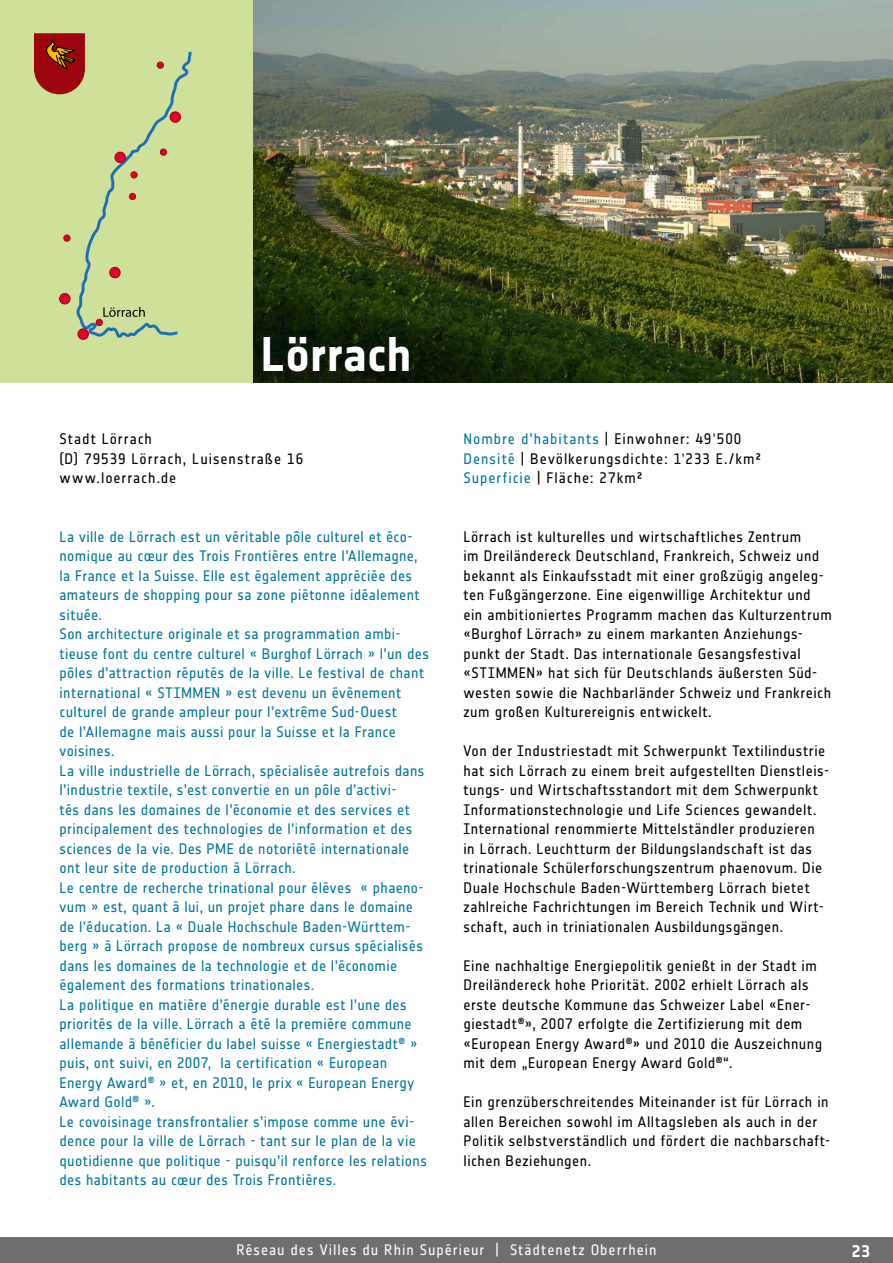
<style>
.page{position:relative;width:893px;height:1263px;background:#fff}
.page>*{position:absolute;margin:0;border:0;box-sizing:border-box;transform-origin:0 0}
.t1{font:48px "Notes Bold Tf";color:#fff}
.t2{font:16.5px "Notes Bold Tf";color:#fff}
.t3{font:15px/19.5px "Notes Regular Tf";letter-spacing:.025em;color:#0076a1}
.t4{font:15px/19.5px "Notes Regular Tf";letter-spacing:.035em;color:#000}
.t5{font:15px/19.5px "Notes Regular Tf";letter-spacing:.065em;color:#000}
.t6{font:15px/19.5px "Notes Regular Tf";letter-spacing:.07em;color:#000}
.t7{font:15px "Notes Regular Tf";letter-spacing:.06em;color:#fff}
.s1{color:#0076a1}
.s2{font-family:"The Serif B4";font-weight:300}
</style>
<div class="page">
<div style="left:0;top:1237px;width:893px;height:26px;background:#6e6e6e"></div>
<div style="left:0;top:0;width:253px;height:383px;background:#cfe09a"></div>
<div style="left:77px;top:328px;width:12px;height:12px;border:1px solid #9d0318;border-radius:50%"></div>
<img style="left:253px;top:0;width:640px;height:383px">
<svg style="left:34px;top:33px;width:158px;height:306px"></svg>
<svg style="left:263px;top:336px;width:147px;height:36px;background:#091505"></svg>
<h1 class="t1" style="left:261px;top:327px;width:152px">Lörrach</h1>
<p class="t6" style="left:60px;top:429px;width:245px">Stadt Lörrach<br>(D) 79539 Lörrach, Luisenstraße 16 www.loerrach.de</p>
<p class="t3" style="left:60px;top:526px;width:371px">La ville de Lörrach est un véritable pôle culturel et éco&shy;nomique au cœur des Trois Frontières entre l’Allemagne, la France et la Suisse. Elle est également appréciée des amateurs de shopping pour sa zone piétonne idéalement située.<br>Son architecture originale et sa programmation ambi&shy;tieuse font du centre culturel « Burghof Lörrach » l’un des pôles d’attraction réputés de la ville. Le festival de chant international « STIMMEN » est devenu un évènement culturel de grande ampleur pour l’extrême Sud-Ouest<br>de l’Allemagne mais aussi pour la Suisse et la France voisines.<br>La ville industrielle de Lörrach, spécialisée autrefois dans l’industrie textile, s’est convertie en un pôle d’activi-<br>tés dans les domaines de l’économie et des services et principalement des technologies de l’information et des sciences de la vie. Des PME de notoriété internationale ont leur site de production à Lörrach.<br>Le centre de recherche trinational pour élèves « phaeno&shy;vum » est, quant à lui, un projet phare dans le domaine de l’éducation. La « Duale Hochschule Baden-Württem&shy;berg » à Lörrach propose de nombreux cursus spécialisés dans les domaines de la technologie et de l’économie également des formations trinationales.<br>La politique en matière d’énergie durable est l’une des priorités de la ville. Lörrach a été la première commune allemande à bénéficier du label suisse « Energiestadt<sup>®</sup> » puis, ont suivi, en 2007, la certification « European Energy Award<sup>®</sup> » et, en 2010, le prix « European Energy Award Gold<sup>®</sup> ».<br>Le covoisinage transfrontalier s’impose comme une évi&shy;dence pour la ville de Lörrach - tant sur le plan de la vie quotidienne que politique - puisqu’il renforce les relations des habitants au cœur des Trois Frontières.</p>
<p class="t5" style="left:463px;top:429px;width:299px"><span class="s1">Nombre d’habitants</span> | Einwohner: 49<span class="s2">'</span>500<br><span class="s1">Densité</span> | Bevölkerungsdichte: 1<span class="s2">'</span>233 E./km²<br><span class="s1">Superficie</span> | Fläche: 27km²</p>
<p class="t4" style="left:463px;top:526px;width:370px">Lörrach ist kulturelles und wirtschaftliches Zentrum<br>im Dreiländereck Deutschland, Frankreich, Schweiz und bekannt als Einkaufsstadt mit einer großzügig angeleg&shy;ten Fußgängerzone. Eine eigenwillige Architektur und ein ambitioniertes Programm machen das Kulturzentrum «Burghof Lörrach» zu einem markanten Anziehungs&shy;punkt der Stadt. Das internationale Gesangsfestival «STIMMEN» hat sich für Deutschlands äußersten Süd&shy;westen sowie die Nachbarländer Schweiz und Frankreich zum großen Kulturereignis entwickelt.</p>
<p class="t4" style="left:463px;top:741px;width:367px">Von der Industriestadt mit Schwerpunkt Textilindustrie hat sich Lörrach zu einem breit aufgestellten Dienstleis&shy;tungs- und Wirtschaftsstandort mit dem Schwerpunkt Informationstechnologie und Life Sciences gewandelt.<br>International renommierte Mittelständler produzieren in Lörrach. Leuchtturm der Bildungslandschaft ist das trinationale Schülerforschungszentrum phaenovum. Die Duale Hochschule Baden-Württemberg Lörrach bietet zahlreiche Fachrichtungen im Bereich Technik und Wirt&shy;schaft, auch in triniationalen Ausbildungsgängen.</p>
<p class="t4" style="left:463px;top:955px;width:360px">Eine nachhaltige Energiepolitik genießt in der Stadt im Dreiländereck hohe Priorität. 2002 erhielt Lörrach als erste deutsche Kommune das Schweizer Label «Ener&shy;giestadt<sup>®</sup>», 2007 erfolgte die Zertifizierung mit dem «European Energy Award<sup>®</sup>» und 2010 die Auszeichnung mit dem „European Energy Award Gold<sup>®</sup>“.</p>
<p class="t4" style="left:463px;top:1092px;width:368px">Ein grenzüberschreitendes Miteinander ist für Lörrach in allen Bereichen sowohl im Alltagsleben als auch in der Politik selbstverständlich und fördert die nachbarschaft&shy;lichen Beziehungen.</p>
<p class="t7" style="left:236px;top:1241px;width:422px">Réseau des Villes du Rhin Supérieur | Städtenetz Oberrhein</p>
<p class="t2" style="left:852px;top:1242px;width:19px">23</p>
</div>
